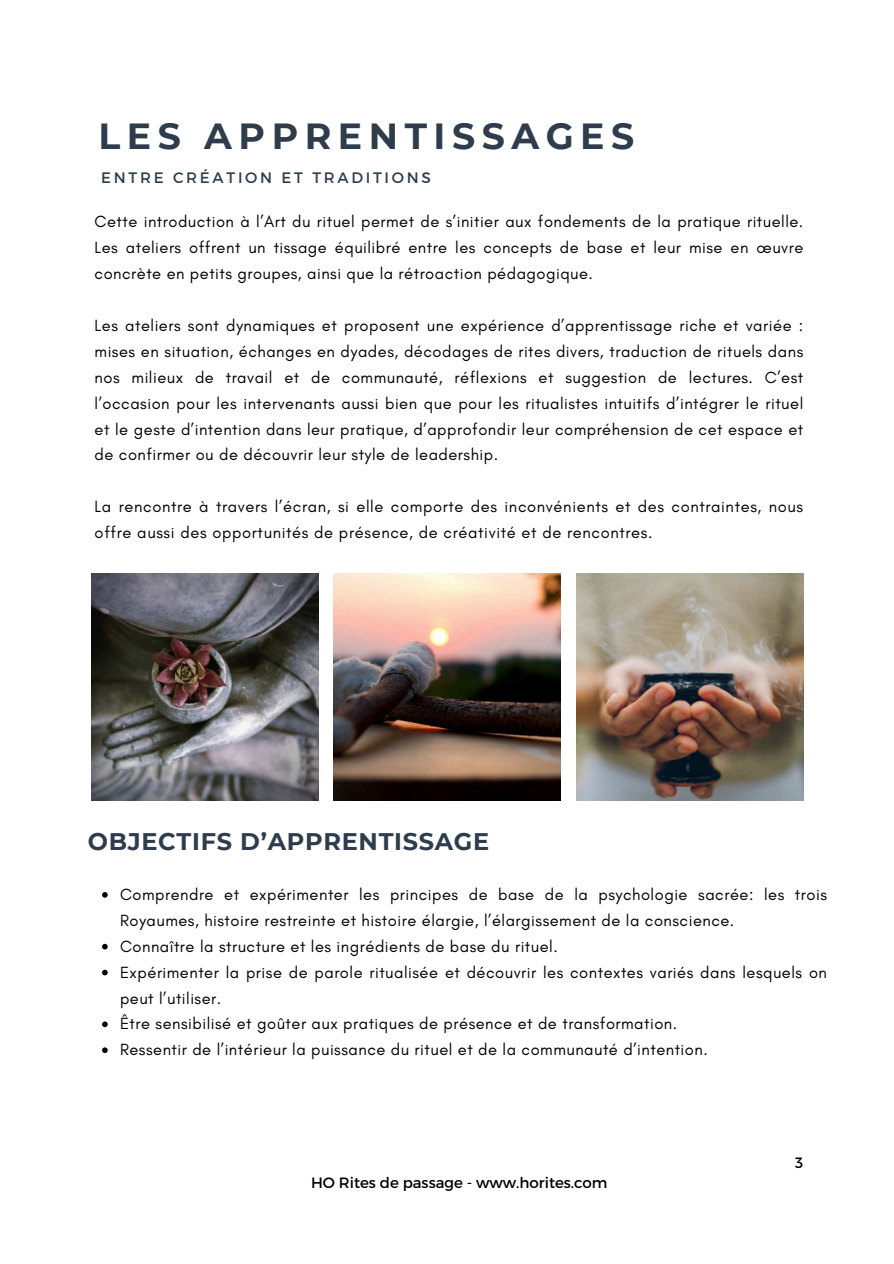
<style>
.page{position:relative;width:894px;height:1264px;background:#fff}
.page>*{position:absolute;margin:0;border:0;box-sizing:border-box;transform-origin:0 0}
.t1{font:700 36.3px "Montserrat";letter-spacing:.18em;color:#2e3c4c}
.t2{font:700 24px "Montserrat";letter-spacing:.03em;color:#2e3c4c}
.t3{font:16.5px/25.8px "Glacial Indifference";letter-spacing:.03em;color:#000}
.t4{font:15.15px "Montserrat";letter-spacing:.18em;color:#2e3c4c}
.t5{font:15px "Montserrat";color:#000}
</style>
<div class="page">
<img style="left:92px;top:573px;width:226px;height:227px">
<img style="left:576px;top:573px;width:227px;height:227px">
<img style="left:333px;top:573px;width:227px;height:227px">
<svg style="left:102px;top:892px;width:6px;height:5px"></svg>
<svg style="left:102px;top:943px;width:6px;height:6px"></svg>
<svg style="left:102px;top:969px;width:6px;height:6px"></svg>
<svg style="left:102px;top:1021px;width:6px;height:6px"></svg>
<svg style="left:102px;top:1047px;width:6px;height:6px"></svg>
<p class="t1" style="left:98px;top:114px;width:537px">LES APPRENTISSAGES</p>
<p class="t4" style="left:101px;top:168px;width:331px">ENTRE CRÉATION ET TRADITIONS</p>
<h3 class="t3" style="left:95px;top:209px;width:710px;text-align:justify">Cette introduction à l’Art du rituel permet de s’initier aux fondements de la pratique rituelle.<br>Les ateliers offrent un tissage équilibré entre les concepts de base et leur mise en œuvre concrète en petits groupes, ainsi que la rétroaction pédagogique.</h3>
<p class="t3" style="left:95px;top:312px;width:710px;text-align:justify">Les ateliers sont dynamiques et proposent une expérience d’apprentissage riche et variée : mises en situation, échanges en dyades, décodages de rites divers, traduction de rituels dans nos milieux de travail et de communauté, réflexions et suggestion de lectures. C’est l’occasion pour les intervenants aussi bien que pour les ritualistes intuitifs d’intégrer le rituel et le geste d’intention dans leur pratique, d’approfondir leur compréhension de cet espace et de confirmer ou de découvrir leur style de leadership.</p>
<p class="t3" style="left:95px;top:493px;width:709px">La rencontre à travers l’écran, si elle comporte des inconvénients et des contraintes, nous offre aussi des opportunités de présence, de créativité et de rencontres.</p>
<p class="t2" style="left:88px;top:826px;width:403px">OBJECTIFS D’APPRENTISSAGE</p>
<p class="t3" style="left:120px;top:881px;width:708px">Comprendre et expérimenter les principes de base de la psychologie sacrée: les trois<br>Royaumes, histoire restreinte et histoire élargie, l’élargissement de la conscience.</p>
<p class="t3" style="left:120px;top:933px;width:439px">Connaître la structure et les ingrédients de base du rituel.</p>
<p class="t3" style="left:120px;top:958px;width:708px">Expérimenter la prise de parole ritualisée et découvrir les contextes variés dans lesquels on peut l’utiliser.</p>
<p class="t3" style="left:120px;top:1010px;width:558px">Être sensibilisé et goûter aux pratiques de présence et de transformation.</p>
<h2 class="t3" style="left:120px;top:1036px;width:589px">Ressentir de l’intérieur la puissance du rituel et de la communauté d’intention.</h2>
<p class="t5" style="left:311px;top:1173px;width:298px">HO Rites de passage - www.horites.com</p>
<p class="t5" style="left:794px;top:1153px;width:10px">3</p>
</div>
